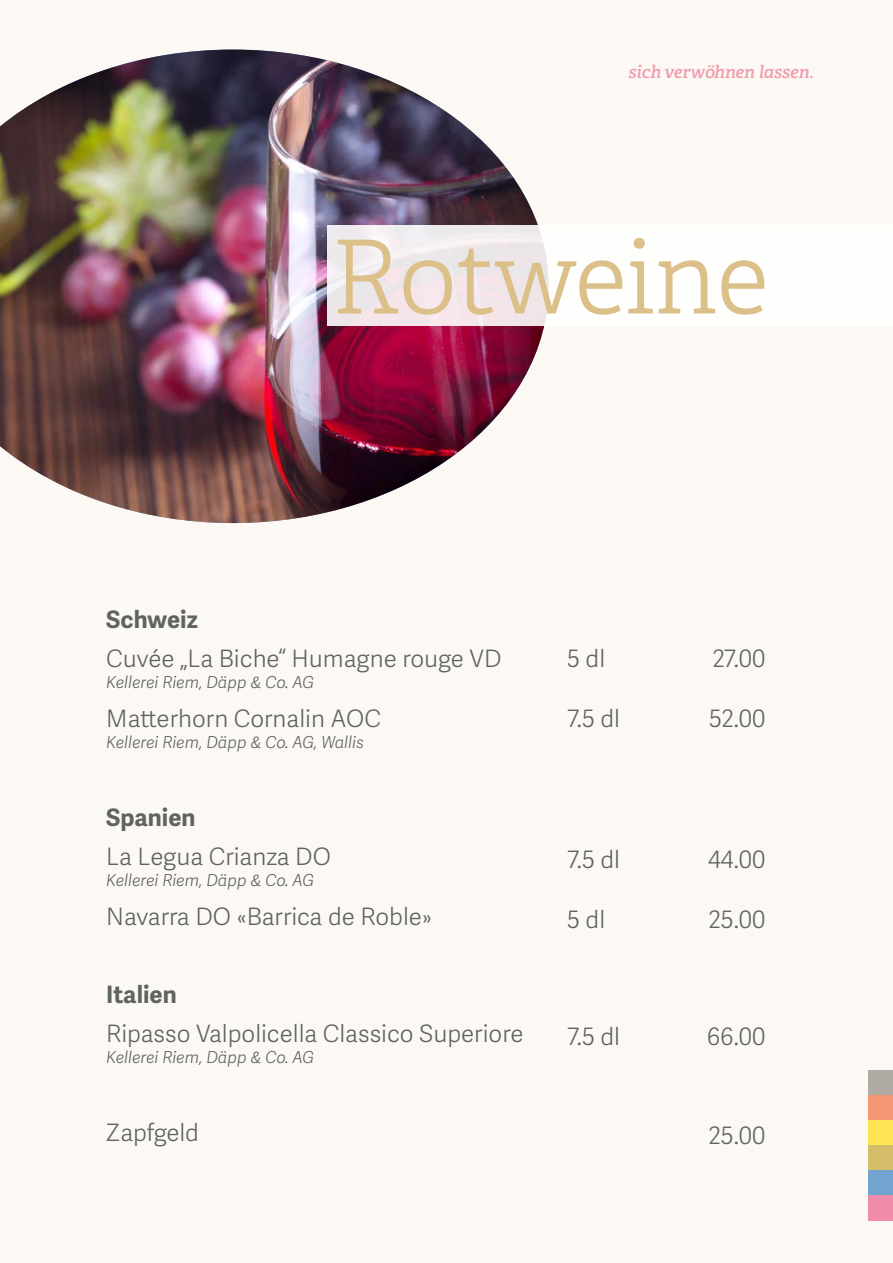
<style>
.page{position:relative;width:893px;height:1263px;background:#fcf9f5}
.page>*{position:absolute;margin:0;border:0;box-sizing:border-box;transform-origin:0 0}
.t1{font:300 102px "Adelle";letter-spacing:-.015em;color:#dbc089}
.t2{font:24px "Adelle Sans Lt";color:#5f645c}
.t3{font:700 24px "Adelle Sans";color:#5f645c}
.t4{font:italic 600 17.55px "Adelle";color:#f19cae}
.t5{font:italic 16.5px "Adelle Sans Lt";color:#5f645c}
</style>
<div class="page">
<div style="left:868px;top:1095px;width:25px;height:25px;background:#f39872"></div>
<div style="left:868px;top:1070px;width:25px;height:25px;background:#b0aaa4"></div>
<div style="left:868px;top:1120px;width:25px;height:25px;background:#ffe554"></div>
<div style="left:868px;top:1145px;width:25px;height:25px;background:#d4bd69"></div>
<div style="left:868px;top:1170px;width:25px;height:25px;background:#72a4cf"></div>
<div style="left:868px;top:1195px;width:25px;height:25px;background:#f08ba9"></div>
<img style="left:0;top:50px;width:544px;height:473px">
<div style="left:327px;top:225px;width:566px;height:101px;background:linear-gradient(to right,#efe7ea,#fff)"></div>
<p class="t4" style="left:628px;top:61px;width:187px">sich verwöhnen lassen.</p>
<h1 class="t1" style="left:331px;top:215px;width:439px">Rotweine</h1>
<p class="t3" style="left:106px;top:601px;width:93px">Schweiz</p>
<p class="t2" style="left:106px;top:641px;width:397px">Cuvée „La Biche“ Humagne rouge VD</p>
<p class="t5" style="left:106px;top:670px;width:209px">Kellerei Riem, Däpp &amp; Co. AG</p>
<p class="t2" style="left:106px;top:701px;width:276px">Matterhorn Cornalin AOC</p>
<p class="t5" style="left:106px;top:730px;width:259px">Kellerei Riem, Däpp &amp; Co. AG, Wallis</p>
<p class="t3" style="left:106px;top:799px;width:91px">Spanien</p>
<p class="t2" style="left:106px;top:839px;width:226px">La Legua Crianza DO</p>
<p class="t5" style="left:106px;top:868px;width:209px">Kellerei Riem, Däpp &amp; Co. AG</p>
<p class="t2" style="left:106px;top:899px;width:327px">Navarra DO «Barrica de Roble»</p>
<p class="t3" style="left:106px;top:976px;width:72px">Italien</p>
<p class="t2" style="left:106px;top:1016px;width:419px">Ripasso Valpolicella Classico Superiore</p>
<p class="t5" style="left:106px;top:1045px;width:209px">Kellerei Riem, Däpp &amp; Co. AG</p>
<p class="t2" style="left:106px;top:1115px;width:94px">Zapfgeld</p>
<p class="t2" style="left:567px;top:641px;width:39px">5 dl</p>
<p class="t2" style="left:567px;top:701px;width:54px">7.5 dl</p>
<p class="t2" style="left:567px;top:842px;width:54px">7.5 dl</p>
<p class="t2" style="left:567px;top:902px;width:39px">5 dl</p>
<p class="t2" style="left:567px;top:1019px;width:54px">7.5 dl</p>
<p class="t2" style="left:713px;top:641px;width:54px">27.00</p>
<p class="t2" style="left:709px;top:701px;width:58px">52.00</p>
<p class="t2" style="left:708px;top:842px;width:59px">44.00</p>
<p class="t2" style="left:708px;top:902px;width:58px">25.00</p>
<p class="t2" style="left:707px;top:1019px;width:60px">66.00</p>
<p class="t2" style="left:708px;top:1118px;width:58px">25.00</p>
</div>
